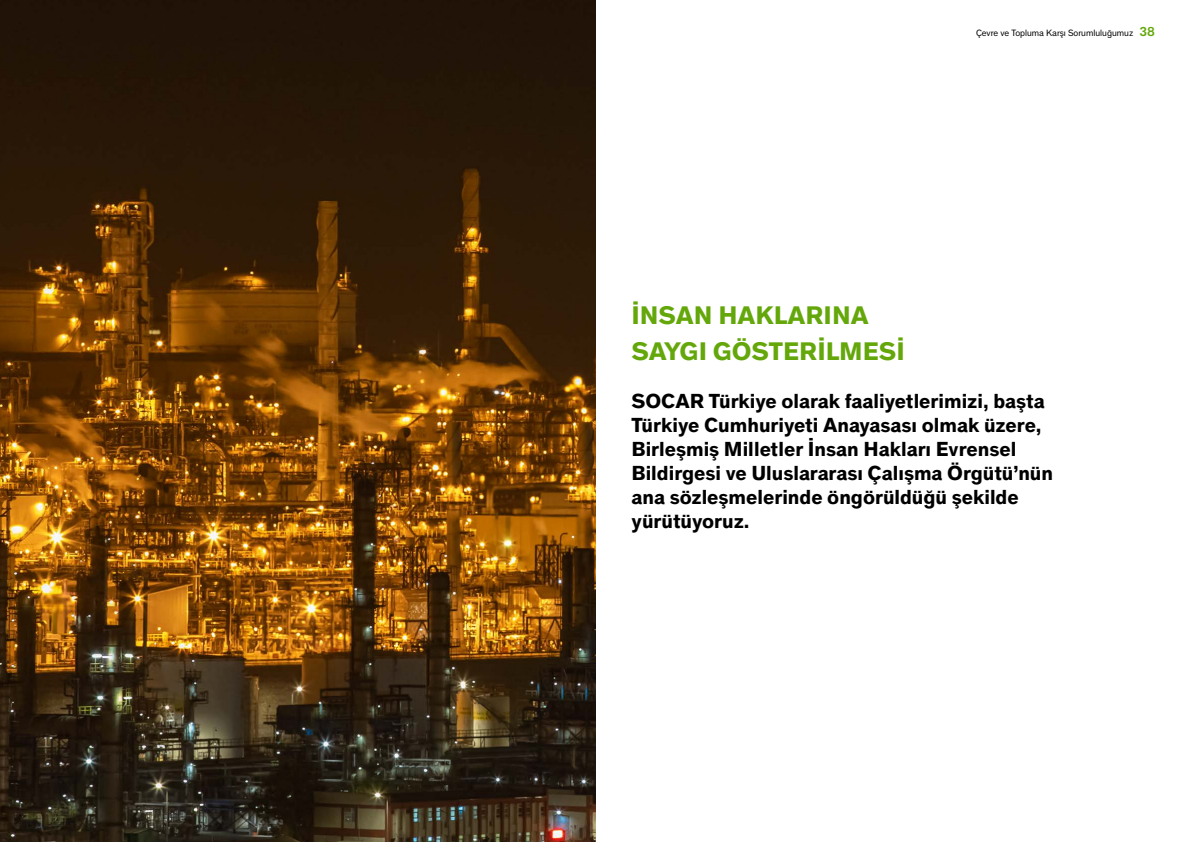
<style>
.page{position:relative;width:1191px;height:842px;background:#fff}
.page>*{position:absolute;margin:0;border:0;box-sizing:border-box;transform-origin:0 0}
.t1{font:700 25px/36px "SOCAR";color:#64a70b}
.t2{font:700 20px/24px "SOCAR";color:#000}
.t3{font:9px "SOCAR";color:#000}
.s1{font-weight:500;font-size:13px;color:#64a70b}
</style>
<div class="page">
<img style="left:0;top:0;width:595px;height:842px">
<p class="t3" style="left:976px;top:28px;width:180px">Çevre ve Topluma Karşı Sorumluluğumuz <span class="s1">38</span></p>
<p class="t1" style="left:631px;top:298px;width:275px">İNSAN HAKLARINA<br>SAYGI GÖSTERİLMESİ</p>
<p class="t2" style="left:631px;top:389px;width:423px">SOCAR Türkiye olarak faaliyetlerimizi, başta Türkiye Cumhuriyeti Anayasası olmak üzere, Birleşmiş Milletler İnsan Hakları Evrensel Bildirgesi ve Uluslararası Çalışma Örgütü’nün ana sözleşmelerinde öngörüldüğü şekilde yürütüyoruz.</p>
</div>
